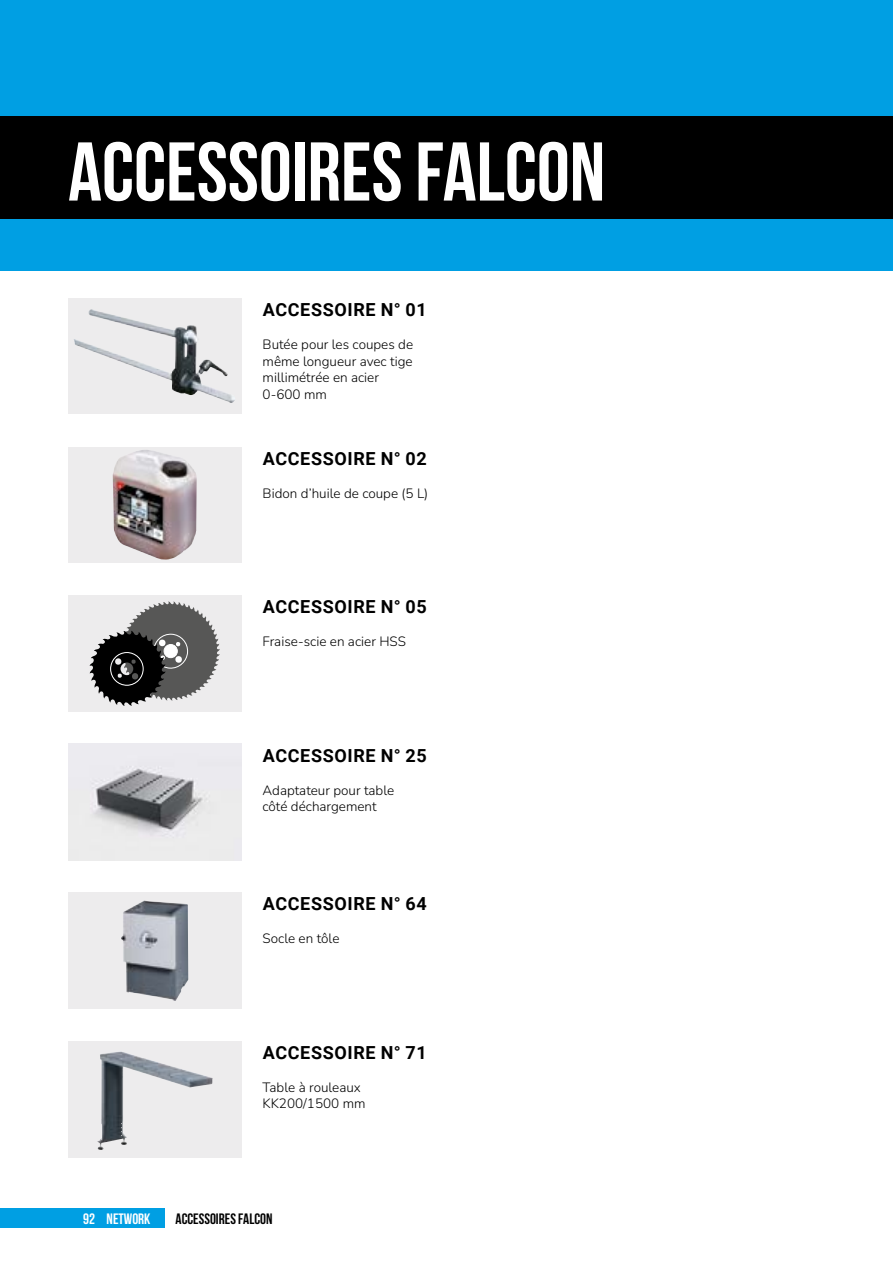
<style>
.page{position:relative;width:893px;height:1263px;background:#fff}
.page>*{position:absolute;margin:0;border:0;box-sizing:border-box;transform-origin:0 0}
.t1{font:700 83.1px "Bebas Neue";color:#fff}
.t2{font:700 18px "Roboto";letter-spacing:.035em;color:#000}
.t3{font:700 15px "Bebas Neue";color:#000}
.t4{font:700 15px "Bebas Neue";color:#fff}
.t5{font:200 13.5px/16.5px "Nunito";color:#000}
</style>
<div class="page">
<div style="left:68px;top:298px;width:173px;height:116px;background:#edeced"></div>
<div style="left:68px;top:447px;width:173px;height:115px;background:#edeced"></div>
<img style="left:113px;top:450px;width:84px;height:109px">
<div style="left:68px;top:595px;width:173px;height:116px;background:#edeced"></div>
<img style="left:68px;top:744px;width:173px;height:116px">
<div style="left:68px;top:892px;width:173px;height:116px;background:#edeced"></div>
<svg style="left:90px;top:601px;width:130px;height:105px"></svg>
<div style="left:110px;top:652px;width:34px;height:34px;border:1px solid #fff;border-radius:50%"></div>
<img style="left:74px;top:309px;width:161px;height:94px">
<img style="left:121px;top:901px;width:67px;height:100px">
<div style="left:68px;top:1042px;width:172px;height:115px;background:#edeced"></div>
<img style="left:97px;top:1051px;width:116px;height:99px">
<div style="left:0;top:1208px;width:165px;height:20px;background:#009fe3"></div>
<div style="left:0;top:219px;width:893px;height:51px;background:#009fe3"></div>
<div style="left:0;top:0;width:893px;height:117px;background:#009fe3"></div>
<div style="left:0;top:117px;width:893px;height:102px;background:#000"></div>
<h1 class="t1" style="left:68px;top:126px;width:539px">ACCESSOIRES FALCON</h1>
<h2 class="t2" style="left:263px;top:297px;width:165px">ACCESSOIRE N° 01</h2>
<p class="t5" style="left:263px;top:336px;width:152px">Butée pour les coupes de même longueur avec tige millimétrée en acier<br>0-600 mm</p>
<h2 class="t2" style="left:263px;top:446px;width:165px">ACCESSOIRE N° 02</h2>
<p class="t5" style="left:263px;top:484px;width:167px">Bidon d’huile de coupe (5 L)</p>
<h2 class="t2" style="left:263px;top:594px;width:165px">ACCESSOIRE N° 05</h2>
<p class="t5" style="left:263px;top:633px;width:145px">Fraise-scie en acier HSS</p>
<h2 class="t2" style="left:263px;top:743px;width:165px">ACCESSOIRE N° 25</h2>
<p class="t5" style="left:263px;top:781px;width:133px">Adaptateur pour table côté déchargement</p>
<h2 class="t2" style="left:263px;top:891px;width:165px">ACCESSOIRE N° 64</h2>
<p class="t5" style="left:263px;top:930px;width:78px">Socle en tôle</p>
<h2 class="t2" style="left:263px;top:1040px;width:165px">ACCESSOIRE N° 71</h2>
<p class="t5" style="left:263px;top:1078px;width:104px">Table à rouleaux<br>KK200/1500 mm</p>
<p class="t4" style="left:83px;top:1210px;width:69px">92 NETWORK</p>
<p class="t3" style="left:176px;top:1210px;width:98px">ACCESSOIRES FALCON</p>
</div>
